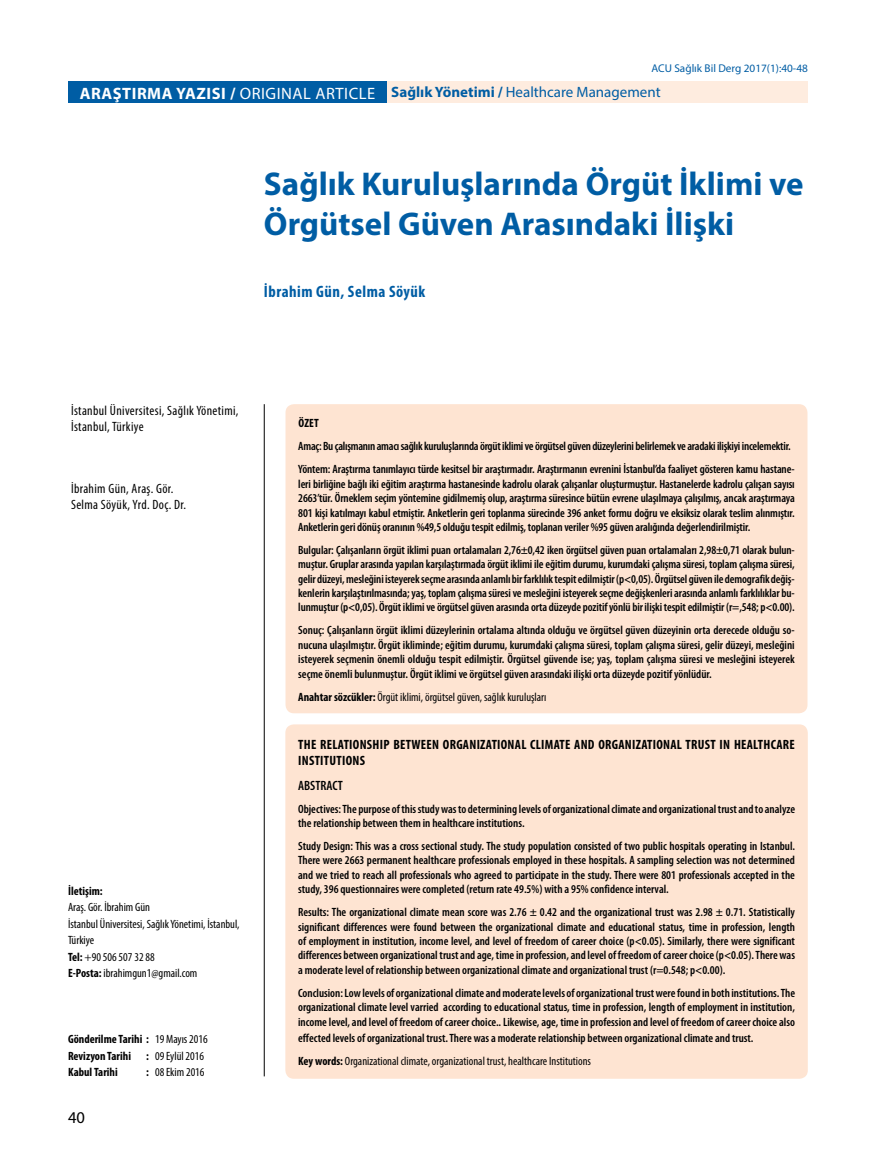
<style>
.page{position:relative;width:893px;height:1170px;background:#fff}
.page>*{position:absolute;margin:0;border:0;box-sizing:border-box;transform-origin:0 0}
.t1{font:700 33px/39.6px "Myriad Pro";color:#005da4}
.t2{font:700 condensed 16.5px "Myriad Pro";letter-spacing:.03em;color:#005da4}
.t3{font:16.5px "Myriad Pro";color:#000}
.t4{font:15px "Myriad Pro";color:#005da4}
.t5{font:condensed 13.5px/16.2px "Myriad Pro";letter-spacing:.025em;color:#000}
.t6{font:700 condensed 13.5px "Myriad Pro";letter-spacing:.02em;color:#000}
.t7{font:600 condensed 13.5px "Myriad Pro";color:#000}
.t8{font:600 condensed 12px/14.4px "Myriad Pro";letter-spacing:-.005em;color:#000;text-align:justify}
.t9{font:condensed 12px/16.5px "Myriad Pro";color:#000}
.t10{font:700 condensed 12px/16.5px "Myriad Pro";color:#000}
.t11{font:11.25px "Myriad Pro";color:#005da4}
.s1{font-weight:700;font-size:16.5px;color:#fff}
.s2{font-size:16.5px;color:#fff}
.s3{font-weight:700}
.s4{font-weight:400}
</style>
<div class="page">
<hr style="left:264px;top:404px;width:1px;height:672px;background:#000">
<div style="left:68px;top:82px;width:740px;height:21px;background:#feecdf"></div>
<div style="left:68px;top:82px;width:319px;height:21px;background:#005da4"></div>
<div style="left:285px;top:404px;width:522px;height:309px;background:#fee4d2;border-radius:9px"></div>
<div style="left:285px;top:724px;width:523px;height:354px;background:#fee4d2;border-radius:9px"></div>
<p class="t11" style="left:651px;top:61px;width:158px">ACU Sağlık Bil Derg 2017(1):40-48</p>
<p class="t4" style="left:80px;top:83px;width:582px"><span class="s1">ARAŞTIRMA YAZISI /</span> <span class="s2">ORIGINAL ARTICLE</span> <span class="s3">Sağlık Yönetimi /</span> Healthcare Management</p>
<h1 class="t1" style="left:264px;top:163px;width:541px">Sağlık Kuruluşlarında Örgüt İklimi ve<br>Örgütsel Güven Arasındaki İlişki</h1>
<h2 class="t2" style="left:264px;top:281px;width:163px">İBRAHIM GÜN, SELMA SÖYÜK</h2>
<p class="t5" style="left:71px;top:402px;width:169px">İstanbul Üniversitesi, Sağlık Yönetimi,<br>İstanbul, Türkiye</p>
<p class="t5" style="left:71px;top:480px;width:117px">İbrahim Gün, Araş. Gör.<br>Selma Söyük, Yrd. Doç. Dr.</p>
<p class="t10" style="left:68px;top:882px;width:36px">İLETIŞIM:</p>
<p class="t9" style="left:68px;top:898px;width:173px">Araş. Gör. İbrahim Gün<br>İstanbul Üniversitesi, Sağlık Yönetimi, İstanbul,<br>Türkiye<br><span class="s3">TEL:</span> +90 506 507 32 88<br><span class="s3">E-POSTA:</span> ibrahimgun1@gmail.com</p>
<p class="t10" style="left:68px;top:1030px;width:141px">GÖNDERILME TARIHI : <span class="s4">19 Mayıs 2016<br></span>REVIZYON TARIHI</p>
<p class="t9" style="left:146px;top:1047px;width:60px"><span class="s3">:</span> 09 Eylül 2016</p>
<p class="t10" style="left:68px;top:1063px;width:51px">KABUL TARIHI</p>
<p class="t9" style="left:146px;top:1063px;width:60px"><span class="s3">:</span> 08 Ekim 2016</p>
<h2 class="t3" style="left:68px;top:1106px;width:18px">40</h2>
<p class="t10" style="left:298px;top:415px;width:22px">ÖZET</p>
<p class="t8" style="left:298px;top:435px;width:498px;line-height:23px">Amaç: Bu çalışmanın amacı sağlık kuruluşlarında örgüt iklimi ve örgütsel güven düzeylerini belirlemek ve aradaki ilişkiyi incelemektir.<br>Yöntem: Araştırma tanımlayıcı türde kesitsel bir araştırmadır. Araştırmanın evrenini İstanbul’da faaliyet gösteren kamu hastane-</p>
<p class="t8" style="left:298px;top:476px;width:498px">leri birliğine bağlı iki eğitim araştırma hastanesinde kadrolu olarak çalışanlar oluşturmuştur. Hastanelerde kadrolu çalışan sayısı 2663’tür. Örneklem seçim yöntemine gidilmemiş olup, araştırma süresince bütün evrene ulaşılmaya çalışılmış, ancak araştırmaya 801 kişi katılmayı kabul etmiştir. Anketlerin geri toplanma sürecinde 396 anket formu doğru ve eksiksiz olarak teslim alınmıştır.<br>Anketlerin geri dönüş oranının %49,5 olduğu tespit edilmiş, toplanan veriler %95 güven aralığında değerlendirilmiştir.</p>
<p class="t8" style="left:298px;top:543px;width:498px">Bulgular: Çalışanların örgüt iklimi puan ortalamaları 2,76±0,42 iken örgütsel güven puan ortalamaları 2,98±0,71 olarak bulun&shy;muştur. Gruplar arasında yapılan karşılaştırmada örgüt iklimi ile eğitim durumu, kurumdaki çalışma süresi, toplam çalışma süresi, gelir düzeyi, mesleğini isteyerek seçme arasında anlamlı bir farklılık tespit edilmiştir (p&lt;0,05). Örgütsel güven ile demografik değiş&shy;kenlerin karşılaştırılmasında; yaş, toplam çalışma süresi ve mesleğini isteyerek seçme değişkenleri arasında anlamlı farklılıklar bu&shy;lunmuştur (p&lt;0,05). Örgüt iklimi ve örgütsel güven arasında orta düzeyde pozitif yönlü bir ilişki tespit edilmiştir (r=,548; p&lt;0.00).</p>
<p class="t8" style="left:298px;top:623px;width:498px">Sonuç: Çalışanların örgüt iklimi düzeylerinin ortalama altında olduğu ve örgütsel güven düzeyinin orta derecede olduğu so&shy;nucuna ulaşılmıştır. Örgüt ikliminde; eğitim durumu, kurumdaki çalışma süresi, toplam çalışma süresi, gelir düzeyi, mesleğini isteyerek seçmenin önemli olduğu tespit edilmiştir. Örgütsel güvende ise; yaş, toplam çalışma süresi ve mesleğini isteyerek seçme önemli bulunmuştur. Örgüt iklimi ve örgütsel güven arasındaki ilişki orta düzeyde pozitif yönlüdür.</p>
<p class="t9" style="left:298px;top:688px;width:250px"><span class="s3">ANAHTAR SÖZCÜKLER:</span> Örgüt iklimi, örgütsel güven, sağlık kuruluşları</p>
<p class="t6" style="left:298px;top:735px;width:153px">THE RELATIONSHIP BETWEEN ORGA</p>
<p class="t6" style="left:469px;top:735px;width:137px">NIZATIONAL CLIMATE AND ORGA</p>
<p class="t6" style="left:625px;top:735px;width:153px">NIZATIONAL TRUST IN HEALTHCARE</p>
<p class="t6" style="left:298px;top:752px;width:67px">INSTITUTIONS</p>
<p class="t7" style="left:298px;top:777px;width:46px">ABSTRACT</p>
<p class="t8" style="left:298px;top:801px;width:498px">Objectives: The purpose of this study was to determining levels of organizational climate and organizational trust and to analyze the relationship between them in healthcare institutions.</p>
<p class="t8" style="left:298px;top:838px;width:498px">Study Design: This was a cross sectional study. The study population consisted of two public hospitals operating in Istanbul.<br>There were 2663 permanent healthcare professionals employed in these hospitals. A sampling selection was not determined and we tried to reach all professionals who agreed to participate in the study. There were 801 professionals accepted in the study, 396 questionnaires were completed (return rate 49.5%) with a 95% confidence interval.</p>
<p class="t8" style="left:298px;top:905px;width:498px">Results: The organizational climate mean score was 2.76 ± 0.42 and the organizational trust was 2.98 ± 0.71. Statistically significant differences were found between the organizational climate and educational status, time in profession, length of employment in institution, income level, and level of freedom of career choice (p&lt;0.05). Similarly, there were significant differences between organizational trust and age, time in profession, and level of freedom of career choice (p&lt;0.05). There was a moderate level of relationship between organizational climate and organizational trust (r=0.548; p&lt;0.00).</p>
<p class="t8" style="left:298px;top:985px;width:498px">Conclusion: Low levels of organizational climate and moderate levels of organizational trust were found in both institutions. The organizational climate level varried according to educational status, time in profession, length of employment in institution, income level, and level of freedom of career choice.. Likewise, age, time in profession and level of freedom of career choice also</p>
<p class="t8" style="left:298px;top:1026px;width:457px;line-height:23px">effected levels of organizational trust. There was a moderate relationship between organizational climate and trust.<br><span class="s3">KEY WORDS:</span> <span class="s4">Organizational climate, organizational trust, healthcare Institutions</span></p>
</div>
